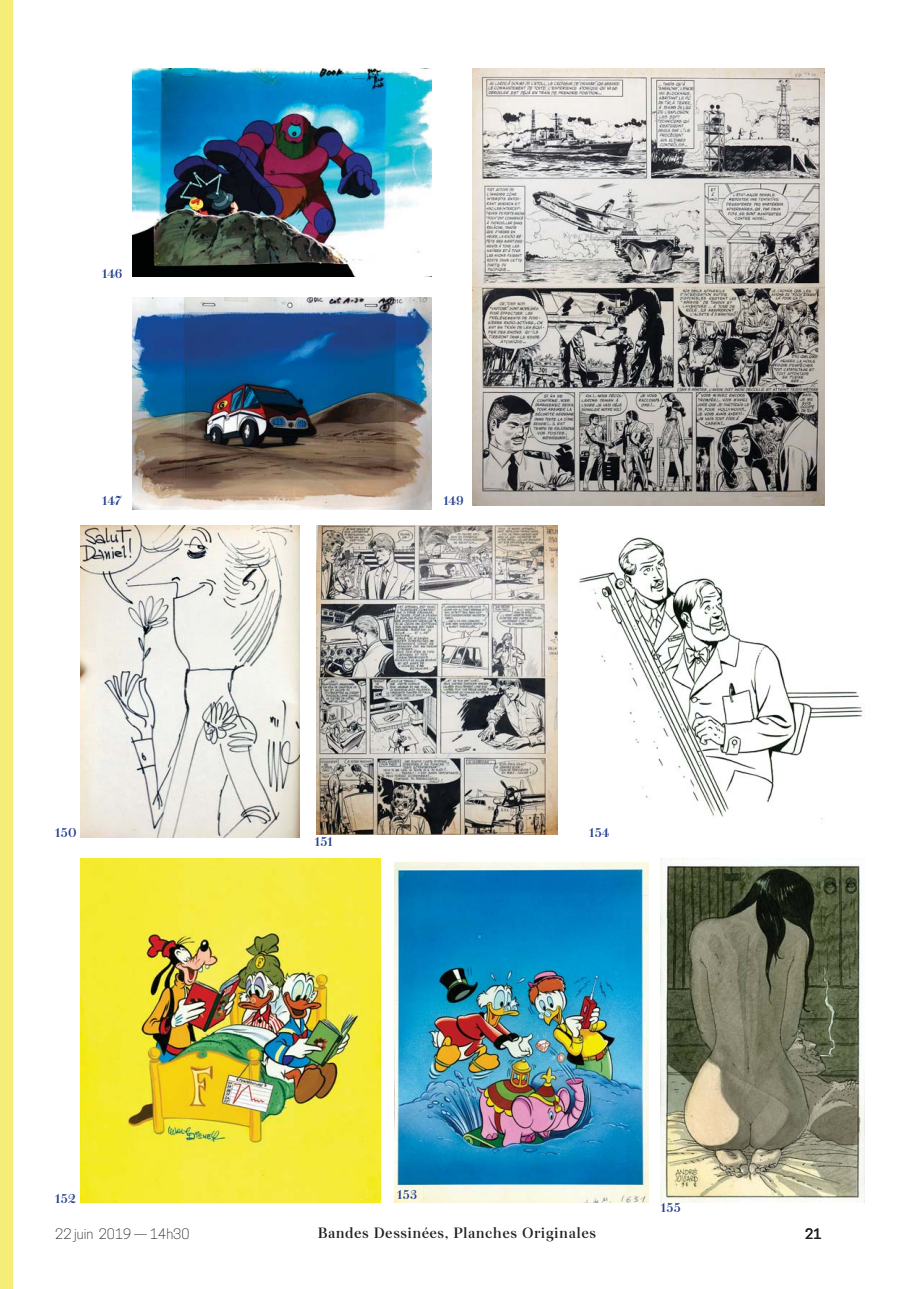
<style>
.page{position:relative;width:919px;height:1289px;background:#fff}
.page>*{position:absolute;margin:0;border:0;box-sizing:border-box;transform-origin:0 0}
.t1{font:13.8px "Peckham";letter-spacing:.03em;color:#231f20}
.t2{font:300 13.5px "Cooper Hewitt";color:#231f20}
.t3{font:500 13.5px "Cooper Hewitt";color:#231f20}
.t4{font:12px "Peckham";color:#25408e}
</style>
<div class="page">
<div style="left:0;top:0;width:13px;height:1288px;background:#f5ed76"></div>
<img style="left:132px;top:297px;width:299px;height:212px">
<img style="left:472px;top:68px;width:352px;height:437px">
<img style="left:81px;top:526px;width:218px;height:311px">
<img style="left:316px;top:526px;width:241px;height:308px">
<img style="left:81px;top:859px;width:299px;height:343px">
<img style="left:394px;top:862px;width:254px;height:340px">
<img style="left:579px;top:537px;width:284px;height:283px">
<img style="left:661px;top:859px;width:203px;height:343px">
<img style="left:132px;top:68px;width:299px;height:208px">
<p class="t4" style="left:102px;top:268px;width:22px">146</p>
<p class="t4" style="left:102px;top:495px;width:20px">147</p>
<p class="t4" style="left:443px;top:495px;width:22px">149</p>
<p class="t4" style="left:55px;top:827px;width:23px">150</p>
<p class="t4" style="left:315px;top:836px;width:20px">151</p>
<p class="t4" style="left:589px;top:827px;width:22px">154</p>
<p class="t4" style="left:55px;top:1193px;width:22px">152</p>
<p class="t4" style="left:397px;top:1188px;width:21px">153</p>
<p class="t2" style="left:55px;top:1227px;width:136px">22 juin 2019 — 14h30</p>
<p class="t1" style="left:317px;top:1227px;width:280px">Bandes Dessinées, Planches Originales</p>
<p class="t4" style="left:661px;top:1201px;width:21px">155</p>
<p class="t3" style="left:805px;top:1227px;width:18px">21</p>
</div>
